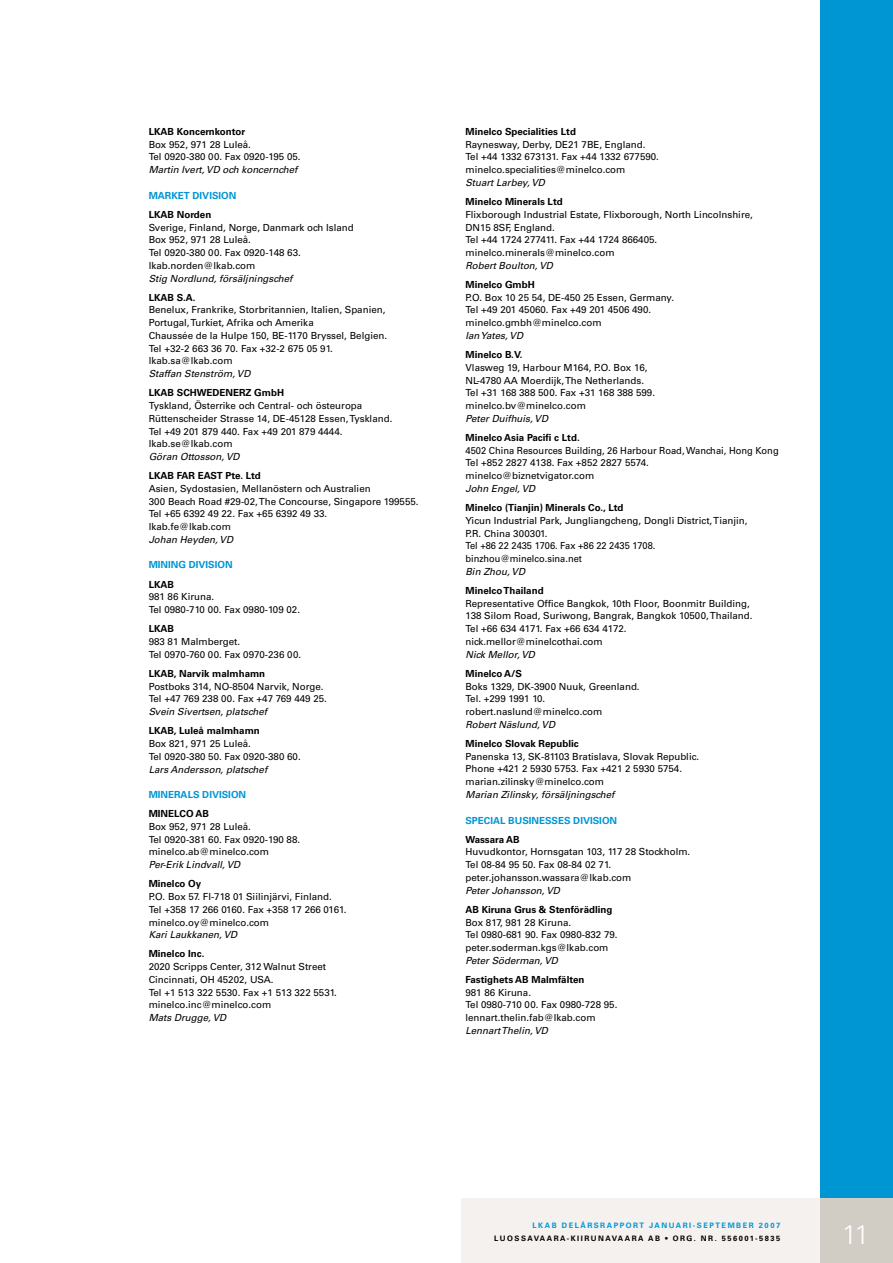
<style>
.page{position:relative;width:893px;height:1263px;background:#fff}
.page>*{position:absolute;margin:0;border:0;box-sizing:border-box;transform-origin:0 0}
.t1{font:300 27px "Univers";color:#fff}
.t2{font:9.75px/12.8px "Univers";color:#000}
.t3{font:italic 9.75px "Univers";color:#000}
.t4{font:700 9.75px "Univers";color:#000}
.t5{font:9.75px/12.8px "Univers";color:#000;scale:.96 1}
.t6{font:700 9.75px "Univers";color:#0096d4}
.t7{font:700 7.5px "Univers";letter-spacing:.2em;color:#000}
.t8{font:700 7.5px "Univers";letter-spacing:.2em;color:#0096d4}
</style>
<div class="page">
<hr style="left:0;top:0;width:1px;height:1263px;background:#f4f1ee">
<div style="left:461px;top:1199px;width:360px;height:64px;background:#f4f1ee"></div>
<div style="left:821px;top:0;width:72px;height:1220px;background:#0096d4"></div>
<div style="left:821px;top:1199px;width:72px;height:64px;background:#d1ccc4"></div>
<p class="t4" style="left:149px;top:126px;width:98px">LKAB Koncernkontor</p>
<p class="t2" style="left:149px;top:138px;width:153px">Box 952, 971 28 Luleå.<br>Tel 0920-380 00. Fax 0920-195 05.</p>
<p class="t3" style="left:149px;top:164px;width:150px">Martin Ivert, VD och koncernchef</p>
<p class="t6" style="left:149px;top:189px;width:17px">Marke</p>
<p class="t6" style="left:184px;top:189px;width:46px">t Division</p>
<p class="t4" style="left:149px;top:209px;width:64px">LKAB Norden</p>
<p class="t2" style="left:149px;top:221px;width:207px">Sverige, Finland, Norge, Danmark och Island<br>Box 952, 971 28 Luleå.<br>Tel 0920-380 00. Fax 0920-148 63. lkab.norden@lkab.com</p>
<p class="t3" style="left:149px;top:272px;width:145px">Stig Nordlund, försäljningschef</p>
<p class="t4" style="left:149px;top:291px;width:48px">LKAB S.A.</p>
<p class="t2" style="left:149px;top:304px;width:240px">Benelux, Frankrike, Storbritannien, Italien, Spanien, Portugal, Turkiet, Afrika och Amerika<br>Chaussée de la H ulpe 150, BE-1170 Bryssel, Belgien.<br>Tel +32-2 663 36 70. Fax +32-2 675 05 91. lkab.sa@lkab.com</p>
<p class="t3" style="left:149px;top:368px;width:103px">Staffan Stenström, VD</p>
<p class="t4" style="left:149px;top:387px;width:137px">LKAB SCHWEDENERZ GmbH</p>
<p class="t2" style="left:149px;top:399px;width:245px">Tyskland, Österrike och Central- och östeuropa Rüttenscheider Strasse 14, DE-45128 Essen, Tyskland.<br>Tel +49 201 879 440. Fax +49 201 879 4444. lkab.se@lkab.com</p>
<p class="t3" style="left:149px;top:451px;width:92px">Göran Ottosson, VD</p>
<p class="t4" style="left:149px;top:470px;width:114px">LKAB FAR EAST Pte. Ltd</p>
<p class="t2" style="left:149px;top:482px;width:271px">Asien, Sydostasien, Mellanöstern och Australien<br>300 Beach Road #29-02, The Concourse, Singapore 199555.<br>Tel +65 6392 49 22. Fax +65 6392 49 33.<br>lkab.fe@lkab.com</p>
<p class="t3" style="left:149px;top:534px;width:86px">Johan Heyden, VD</p>
<p class="t6" style="left:149px;top:559px;width:77px">Mining Division</p>
<p class="t4" style="left:149px;top:578px;width:26px">LKAB</p>
<p class="t2" style="left:149px;top:591px;width:153px">981 86 Kiruna.<br>Tel 0980-710 00. Fax 0980-109 02.</p>
<p class="t4" style="left:149px;top:623px;width:26px">LKAB</p>
<p class="t2" style="left:149px;top:635px;width:154px">983 81 Malmberget.<br>Tel 0970-760 00. Fax 0970-236 00.</p>
<p class="t4" style="left:149px;top:668px;width:118px">LKAB, Narvik malmhamn</p>
<p class="t2" style="left:149px;top:680px;width:180px">Postboks 314, NO-8504 N arvik, N orge.<br>Tel +47 769 238 00. Fax +47 769 449 25.</p>
<p class="t3" style="left:149px;top:706px;width:120px">Svein Sivertsen, platschef</p>
<p class="t4" style="left:149px;top:725px;width:113px">LKAB, Luleå malmhamn</p>
<p class="t2" style="left:149px;top:737px;width:154px">Box 821, 971 25 Luleå.<br>Tel 0920-380 50. Fax 0920-380 60.</p>
<p class="t3" style="left:149px;top:763px;width:120px">Lars Andersson, platschef</p>
<p class="t6" style="left:149px;top:789px;width:20px">Minera</p>
<p class="t6" style="left:188px;top:789px;width:52px">ls Division</p>
<p class="t4" style="left:149px;top:808px;width:61px">MINELCO AB</p>
<p class="t2" style="left:149px;top:820px;width:153px">Box 952, 971 28 Luleå.<br>Tel 0920-381 60. Fax 0920-190 88. minelco.ab@minelco.com</p>
<p class="t3" style="left:149px;top:859px;width:93px">Per-Erik Lindvall, VD</p>
<p class="t4" style="left:149px;top:878px;width:54px">Minelco Oy</p>
<p class="t2" style="left:149px;top:890px;width:199px">P.O. Box 57. FI-718 01 Siilinjärvi, Finland.<br>Tel +358 17 266 0160. Fax +358 17 266 0161. minelco.oy@minelco.com</p>
<p class="t3" style="left:149px;top:929px;width:90px">Kari Laukkanen, VD</p>
<p class="t4" style="left:149px;top:948px;width:57px">Minelco Inc.</p>
<p class="t2" style="left:149px;top:960px;width:190px">2020 Scripps Center, 312 Walnut Street<br>Cincinnati, OH 45202, USA.<br>Tel +1 513 322 5530. Fax +1 513 322 5531. minelco.inc@minelco.com</p>
<p class="t3" style="left:149px;top:1012px;width:79px">Mats Drugge, VD</p>
<p class="t4" style="left:465px;top:126px;width:112px">Minelco Specialities Ltd</p>
<p class="t2" style="left:465px;top:138px;width:195px">Raynesway, Derby, DE21 7BE, England.<br>Tel +44 1332 673131. Fax +44 1332 677590. minelco.specialities@minelco.com</p>
<p class="t3" style="left:465px;top:177px;width:81px">Stuart Larbey, VD</p>
<p class="t4" style="left:465px;top:196px;width:99px">Minelco Minerals Ltd</p>
<p class="t2" style="left:465px;top:208px;width:289px">Flixborough I ndustrial Estate, Flixborough, North Lincolnshire, DN 15 8SF, England.<br>Tel +44 1724 277411. Fax +44 1724 866405. minelco.minerals@minelco.com</p>
<p class="t3" style="left:465px;top:260px;width:89px">Robert Boulton, VD</p>
<p class="t4" style="left:465px;top:279px;width:71px">Minelco GmbH</p>
<p class="t2" style="left:465px;top:291px;width:210px">P.O. Box 10 25 54, DE-450 25 Essen, Germany.<br>Tel +49 201 45060. Fax +49 201 4506 490. minelco.gmbh@minelco.com</p>
<p class="t3" style="left:465px;top:330px;width:59px">Ian Yates, VD</p>
<p class="t4" style="left:465px;top:349px;width:58px">Minelco B.V.</p>
<p class="t2" style="left:465px;top:361px;width:191px">Vlasweg 19, H arbour M 164, P.O. Box 16, NL-4780 AA M oerdijk, The N etherlands.<br>Tel +31 168 388 500. Fax +31 168 388 599. minelco.bv@minelco.com</p>
<p class="t3" style="left:465px;top:413px;width:84px">Peter Duifhuis, VD</p>
<p class="t4" style="left:465px;top:432px;width:116px">Minelco Asia Pacifi c Ltd.</p>
<p class="t5" style="left:465px;top:444px;width:328px">4502 China Resources Building, 26 Harbour Road, Wanchai, Hong Kong<br>Tel +852 2827 4138. Fax +852 2827 5574. minelco@biznetvigator.com</p>
<p class="t3" style="left:465px;top:483px;width:71px">John Engel, VD</p>
<p class="t4" style="left:465px;top:502px;width:160px">Minelco (Tianjin) Minerals Co., Ltd</p>
<p class="t2" style="left:465px;top:514px;width:284px">Yicun I ndustrial Park, Jungliangcheng, Dongli District, Tianjin, P.R. China 300301.<br>Tel +86 22 2435 1706. Fax +86 22 2435 1708. binzhou@minelco.sina.net</p>
<p class="t3" style="left:465px;top:566px;width:61px">Bin Zhou, VD</p>
<p class="t4" style="left:465px;top:585px;width:80px">Minelco Thailand</p>
<p class="t2" style="left:465px;top:597px;width:289px">Representative Office Bangkok, 10th Floor, Boonmitr Building, 138 Silom Road, Suriwong, Bangrak, Bangkok 10500, Thailand.<br>Tel +66 634 4171. Fax +66 634 4172. nick.mellor@minelcothai.com</p>
<p class="t3" style="left:465px;top:648px;width:71px">Nick Mellor, VD</p>
<p class="t4" style="left:465px;top:668px;width:58px">Minelco A/S</p>
<p class="t2" style="left:465px;top:680px;width:176px">Boks 1329, DK-3900 N uuk, G reenland.<br>Tel. +299 1991 10. robert.naslund@minelco.com</p>
<p class="t3" style="left:465px;top:719px;width:91px">Robert Näslund, VD</p>
<p class="t4" style="left:465px;top:738px;width:115px">Minelco Slovak Republic</p>
<p class="t2" style="left:465px;top:750px;width:235px">Panenska 13, SK-81103 Bratislava, Slovak Republic.<br>Phone +421 2 5930 5753. Fax +421 2 5930 5754. marian.zilinsky@minelco.com</p>
<p class="t3" style="left:465px;top:789px;width:151px">Marian Zilinsky, försäljningschef</p>
<p class="t6" style="left:465px;top:814px;width:74px">Special Businesses</p>
<p class="t6" style="left:573px;top:814px;width:45px">DIVISION</p>
<p class="t4" style="left:465px;top:833px;width:55px">Wassara AB</p>
<p class="t2" style="left:465px;top:846px;width:226px">H uvudkontor, H ornsgatan 103, 117 28 Stockholm.<br>Tel 08-84 95 50. Fax 08-84 02 71. peter.johansson.wassara@lkab.com</p>
<p class="t3" style="left:465px;top:884px;width:96px">Peter Johansson, VD</p>
<p class="t4" style="left:465px;top:904px;width:148px">AB Kiruna Grus &amp; Stenförädling</p>
<p class="t2" style="left:465px;top:916px;width:154px">Box 817, 981 28 Kiruna.<br>Tel 0980-681 90. Fax 0980-832 79. peter.soderman.kgs@lkab.com</p>
<p class="t3" style="left:465px;top:954px;width:94px">Peter Söderman, VD</p>
<p class="t4" style="left:465px;top:974px;width:120px">Fastighets AB Malmfälten</p>
<p class="t2" style="left:465px;top:986px;width:153px">981 86 Kiruna.<br>Tel 0980-710 00. Fax 0980-728 95. lennart.thelin.fab@lkab.com</p>
<p class="t3" style="left:465px;top:1025px;width:84px">Lennart Thelin, VD</p>
<p class="t8" style="left:533px;top:1220px;width:62px">lka b de lårsra</p>
<p class="t8" style="left:614px;top:1220px;width:136px">ppor t jan uar i-se ptem ber</p>
<p class="t8" style="left:759px;top:1220px;width:23px">2007</p>
<p class="t7" style="left:494px;top:1234px;width:21px">luossa</p>
<p class="t7" style="left:534px;top:1234px;width:14px">vaara</p>
<p class="t7" style="left:567px;top:1234px;width:59px">-k iir unavaara</p>
<p class="t7" style="left:648px;top:1234px;width:32px">ab•org</p>
<p class="t7" style="left:694px;top:1234px;width:88px">. nr . 556001-5835</p>
<h1 class="t1" style="left:842px;top:1218px;width:29px">11</h1>
</div>
